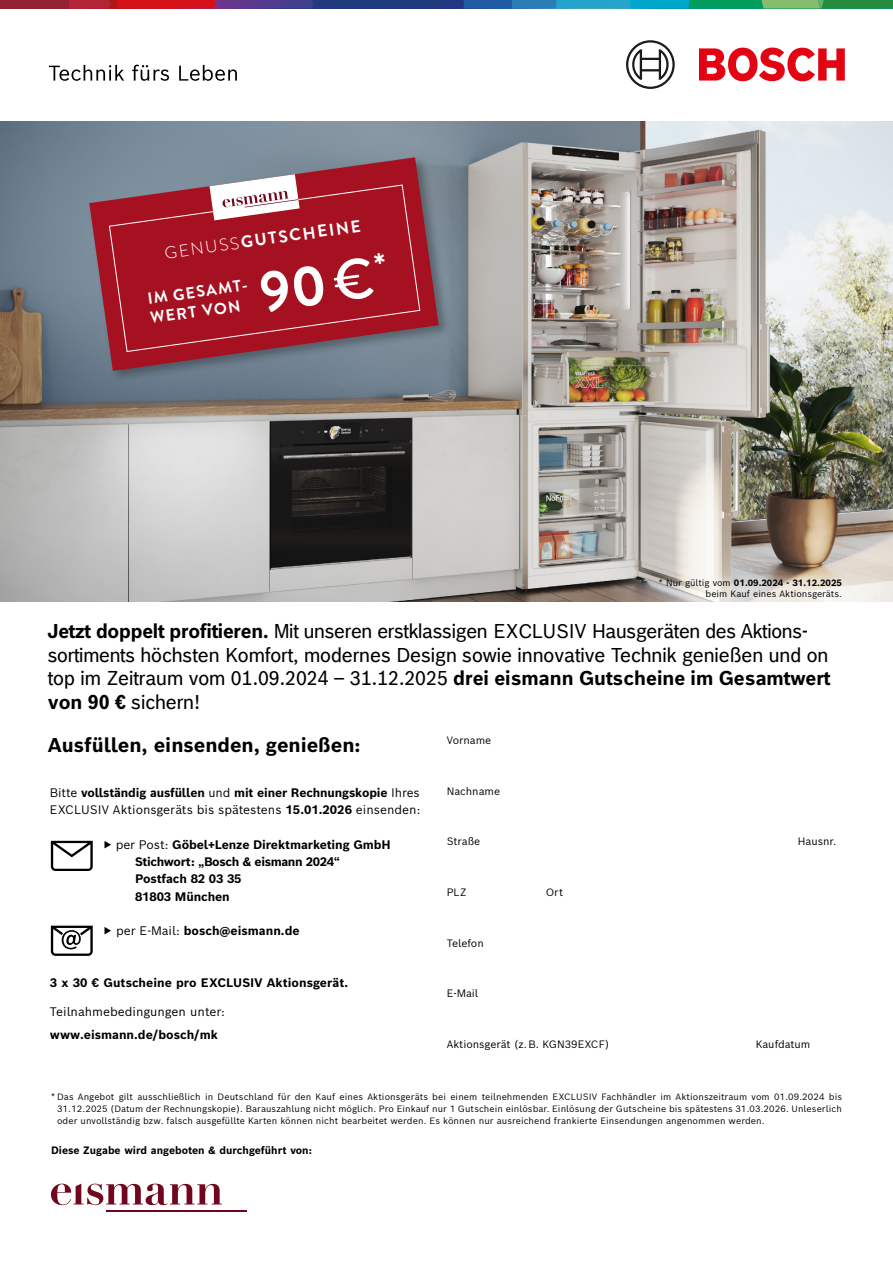
<style>
.page{position:relative;width:893px;height:1263px;background:#fff}
.page>*{position:absolute;margin:0;border:0;box-sizing:border-box;transform-origin:0 0}
.t1{font:19.5px/23.4px "Bosch Office Sans";color:#000}
.t2{font:700 19.5px "Bosch Sans";color:#000}
.t3{font:700 17.1px "Brandon Grotesque";color:#fff}
.t4{font:700 16.2px/19.4px "Brandon Grotesque";color:#fff}
._18_Body_Copy__9_pt{font:12.15px/17.2px "Bosch Sans";color:#000}
._18_Body_Copy__9_pt-2{font:700 12.15px "Bosch Sans";letter-spacing:-.01em;color:#000}
._08_Tabelle_Regular{font:700 12.15px "Bosch Sans";color:#000}
._18_Body_Copy__9_pt-3{font:700 12.15px "Bosch Sans";letter-spacing:-.03em;color:#000}
._08_Tabelle_Regular-2{font:12.15px "Bosch Sans";color:#000}
.t5{font:10.5px "Bosch Sans";color:#000}
.tabellenzeilen{font:700 10.5px "Bosch Sans";color:#000}
.tabellenzeilen-2{font:9px/12px "Bosch Sans";letter-spacing:.01em;color:#000;text-align:justify}
.s1{font-weight:300}
.s2{font-weight:700}
.s3{font-weight:400}
</style>
<div class="page">
<img style="left:0;top:122px;width:893px;height:480px">
<svg style="left:51px;top:841px;width:42px;height:30px"></svg>
<svg style="left:51px;top:926px;width:42px;height:30px"></svg>
<svg style="left:51px;top:1183px;width:171px;height:22px"></svg>
<hr style="left:106px;top:1210px;width:140px;height:2px;background:#70081d">
<div style="left:0;top:0;width:69px;height:9px;background:#942131"></div>
<svg style="left:69px;top:0;width:824px;height:9px"></svg>
<svg style="left:49px;top:65px;width:75px;height:16px"></svg>
<svg style="left:132px;top:65px;width:37px;height:16px"></svg>
<svg style="left:179px;top:65px;width:58px;height:16px"></svg>
<svg style="left:699px;top:48px;width:146px;height:33px"></svg>
<svg style="left:626px;top:40px;width:49px;height:49px"></svg>
<svg style="left:602px;top:573px;width:291px;height:29px"></svg>
<svg style="left:632px;top:542px;width:243px;height:60px"></svg>
<div style="left:87px;top:155px;width:364px;height:229px;background:#000;opacity:.3"></div>
<svg style="left:89px;top:157px;width:350px;height:214px"></svg>
<svg style="left:109px;top:184px;width:312px;height:168px"></svg>
<svg style="left:209px;top:174px;width:91px;height:46px"></svg>
<svg style="left:259px;top:252px;width:126px;height:61px"></svg>
<p class="t3" style="left:163px;top:241px;width:199px;rotate:-8deg"><span class="s1">GENUSS</span>GUTSCHEINE</p>
<p class="t4" style="left:146px;top:289px;width:105px;rotate:-8deg">IM GESAMT-<br>WERT VON</p>
<p class="tabellenzeilen-2" style="left:659px;top:577px;width:185px;line-height:10.8px;text-align:right">* Nur gültig vom <span class="s2">01.09.2024 - 31.12.2025 </span>beim Kauf eines Aktionsgeräts.</p>
<p class="t1" style="left:48px;top:619px;width:784px"><span class="s2">Jetzt doppelt profitieren.</span> Mit unseren erstklassigen EXCLUSIV Hausgeräten des Aktions&shy;sortiments höchsten Komfort, modernes Design sowie innovative Technik genießen und on top im Zeitraum vom 01.09.2024 – 31.12.2025 <span class="s2">drei eismann Gutscheine im Gesamtwert von 90 €</span> sichern!</p>
<p class="t2" style="left:48px;top:732px;width:314px">Ausfüllen, einsenden, genießen:</p>
<p class="_18_Body_Copy__9_pt" style="left:50px;top:783px;width:372px">Bitte <span class="s2">vollständig ausfüllen</span> und <span class="s2">mit einer Rechnungskopie</span> Ihres<br>EXCLUSIV Aktionsgeräts bis spätestens <span class="s2">15.01.2026</span> einsenden:</p>
<p class="_18_Body_Copy__9_pt-2" style="left:103px;top:836px;width:289px"><span class="s3">▶ per Post:</span> Göbel+Lenze Direktmarketing GmbH</p>
<p class="_18_Body_Copy__9_pt-3" style="left:135px;top:853px;width:207px">Stichwort: „Bosch &amp; eismann 2024“</p>
<p class="_18_Body_Copy__9_pt-2" style="left:135px;top:871px;width:108px">Postfach 82 03 35</p>
<p class="_18_Body_Copy__9_pt-2" style="left:135px;top:888px;width:96px">81803 München</p>
<p class="_18_Body_Copy__9_pt-2" style="left:103px;top:922px;width:198px"><span class="s3">▶ per E-Mail:</span> bosch@eismann.de</p>
<p class="_08_Tabelle_Regular" style="left:50px;top:974px;width:300px">3 x 30 € Gutscheine pro EXCLUSIV Aktionsgerät.</p>
<p class="_08_Tabelle_Regular-2" style="left:50px;top:1003px;width:176px">Teilnahmebedingungen unter:</p>
<p class="_08_Tabelle_Regular" style="left:50px;top:1026px;width:170px">www.eismann.de/bosch/mk</p>
<p class="t5" style="left:447px;top:733px;width:46px">Vorname</p>
<p class="t5" style="left:447px;top:784px;width:55px">Nachname</p>
<p class="t5" style="left:447px;top:834px;width:35px">Straße</p>
<p class="t5" style="left:798px;top:834px;width:40px">Hausnr.</p>
<p class="t5" style="left:447px;top:885px;width:21px">PLZ</p>
<p class="t5" style="left:546px;top:885px;width:19px">Ort</p>
<p class="t5" style="left:447px;top:936px;width:39px">Telefon</p>
<p class="t5" style="left:447px;top:986px;width:33px">E-Mail</p>
<p class="t5" style="left:447px;top:1037px;width:164px">Aktionsgerät (z. B. KGN39EXCF)</p>
<p class="t5" style="left:756px;top:1037px;width:56px">Kaufdatum</p>
<p class="tabellenzeilen-2" style="left:57px;top:1090px;width:786px;text-indent:-6px">* Das Angebot gilt ausschließlich in Deutschland für den Kauf eines Aktionsgeräts bei einem teilnehmenden EXCLUSIV Fachhändler im Aktionszeitraum vom 01.09.2024 bis 31.12.2025 (Datum der Rechnungskopie). Barauszahlung nicht möglich. Pro Einkauf nur 1 Gutschein einlösbar. Einlösung der Gutscheine bis spätestens 31.03.2026. Unleserlich oder unvollständig bzw. falsch ausgefüllte Karten können nicht bearbeitet werden. Es können nur ausreichend frankierte Einsendungen angenommen werden.</p>
<p class="tabellenzeilen" style="left:51px;top:1143px;width:262px">Diese Zugabe wird angeboten &amp; durchgeführt von:</p>
</div>
